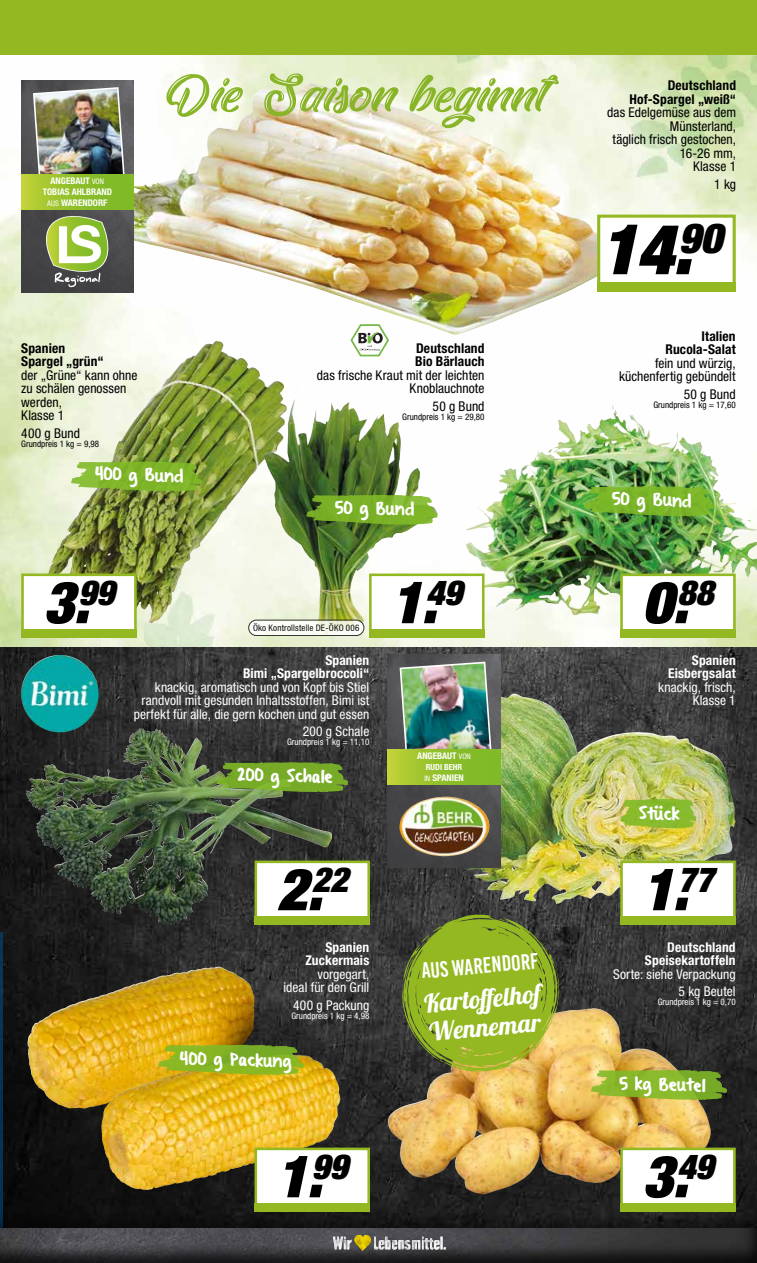
<style>
.page{position:relative;width:757px;height:1263px;background:#fff}
.page>*{position:absolute;margin:0;border:0;box-sizing:border-box;transform-origin:0 0}
.t1{font:italic 900 condensed 69.9px "Helvetica Neue LT Std";color:#000}
.t2{font:61.2px "East Octopus Personal Use";letter-spacing:.015em;color:#88b427}
.t3{font:italic 900 condensed 34.65px "Helvetica Neue LT Std";color:#000}
.t4{font:25.5px/28.5px "Lobster 1.4";color:#fff}
.t5{font:22.2px "Bebas Kai";color:#fff}
.t6{font:14.4px "From Where You Are";color:#fff;scale:.91 1}
.t7{font:condensed 13.5px/13.5px "Helvetica Neue LT Std";letter-spacing:.005em;color:#000;text-align:right}
.t8{font:condensed 13.5px/13.5px "Helvetica Neue LT Std";letter-spacing:.005em;color:#fff;text-align:right}
.t9{font:700 condensed 13.5px/13.5px "Helvetica Neue LT Std";letter-spacing:.01em;color:#fff;text-align:right}
.t10{font:700 condensed 13.5px/13.5px "Helvetica Neue LT Std";letter-spacing:.01em;color:#000;text-align:right}
.t11{font:700 condensed 9.15px/10.6px "Helvetica Neue LT Std";color:#fff;text-align:center}
.t12{font:condensed 9px "Helvetica Neue LT Std";color:#000}
.t13{font:condensed 9px "Helvetica Neue LT Std";color:#fff}
.t14{font:condensed 9px "Helvetica Neue LT Std";letter-spacing:.02em;color:#000}
.t15{font:700 condensed 8.4px "Helvetica Neue LT Std";color:#fff}
.s1{font-weight:400;font-size:7.65px}
.s2{font-size:71.25px}
.s3{font-size:58.35px}
.s4{font-size:59.4px}
</style>
<div class="page">
<img style="left:0;top:646px;width:757px;height:566px">
<hr style="left:0;top:933px;width:2px;height:296px;background:#0063af">
<img style="left:0;top:54px;width:757px;height:592px">
<img style="left:0;top:49px;width:1px;height:310px">
<div style="left:0;top:1212px;width:757px;height:51px;background:#000;opacity:.3"></div>
<div style="left:0;top:1227px;width:757px;height:36px;background:#000;opacity:.75"></div>
<div style="left:0;top:0;width:757px;height:54px;background:#93b822"></div>
<img style="left:333px;top:1235px;width:112px;height:15px">
<img style="left:47px;top:343px;width:166px;height:254px">
<img style="left:387px;top:694px;width:350px;height:210px">
<img style="left:42px;top:967px;width:177px;height:53px">
<img style="left:101px;top:1054px;width:179px;height:89px">
<img style="left:388px;top:1008px;width:246px;height:186px">
<img style="left:98px;top:728px;width:52px;height:52px">
<img style="left:499px;top:405px;width:116px;height:89px">
<img style="left:263px;top:401px;width:175px;height:235px">
<img style="left:53px;top:82px;width:591px;height:253px">
<div style="left:597px;top:215px;width:139px;height:77px;background:#fff;border:3px solid #93b822"></div>
<div style="left:597px;top:282px;width:139px;height:10px;background:#93b822"></div>
<div style="left:369px;top:573px;width:115px;height:65px;background:#fff;border:3px solid #93b822"></div>
<div style="left:369px;top:629px;width:115px;height:9px;background:#93b822"></div>
<div style="left:21px;top:573px;width:116px;height:65px;background:#fff;border:3px solid #93b822"></div>
<div style="left:21px;top:629px;width:116px;height:9px;background:#93b822"></div>
<div style="left:620px;top:573px;width:116px;height:65px;background:#fff;border:3px solid #93b822"></div>
<div style="left:620px;top:629px;width:116px;height:9px;background:#93b822"></div>
<div style="left:254px;top:860px;width:116px;height:65px;background:#fff;border:3px solid #93b822"></div>
<div style="left:254px;top:916px;width:116px;height:9px;background:#93b822"></div>
<div style="left:620px;top:860px;width:116px;height:65px;background:#fff;border:3px solid #93b822"></div>
<div style="left:620px;top:916px;width:116px;height:9px;background:#93b822"></div>
<div style="left:254px;top:1147px;width:116px;height:65px;background:#fff;border:3px solid #93b822"></div>
<div style="left:254px;top:1203px;width:116px;height:9px;background:#93b822"></div>
<div style="left:620px;top:1147px;width:116px;height:65px;background:#fff;border:3px solid #93b822"></div>
<div style="left:620px;top:1203px;width:116px;height:9px;background:#93b822"></div>
<svg style="left:249px;top:620px;width:115px;height:15px"></svg>
<div style="left:248px;top:620px;width:116px;height:16px;border:1px solid #000;border-radius:8px"></div>
<svg style="left:217px;top:762px;width:131px;height:30px;background:#719e2c"></svg>
<img style="left:21px;top:80px;width:113px;height:213px">
<img style="left:32px;top:86px;width:94px;height:88px">
<div style="left:21px;top:174px;width:113px;height:35px;background:linear-gradient(to right,#b7ce35,#73b523)"></div>
<svg style="left:37px;top:208px;width:79px;height:79px"></svg>
<svg style="left:306px;top:495px;width:132px;height:30px;background:#7aaa33"></svg>
<svg style="left:71px;top:461px;width:131px;height:31px;background:#89b73c"></svg>
<svg style="left:583px;top:486px;width:132px;height:30px;background:#77b230"></svg>
<img style="left:29px;top:655px;width:29px;height:15px">
<svg style="left:620px;top:799px;width:76px;height:29px;background:#93bd38"></svg>
<img style="left:388px;top:655px;width:112px;height:213px">
<img style="left:399px;top:661px;width:94px;height:88px">
<div style="left:388px;top:749px;width:112px;height:35px;background:linear-gradient(to right,#b6ce35,#74b624)"></div>
<img style="left:399px;top:797px;width:90px;height:59px">
<svg style="left:158px;top:1045px;width:146px;height:30px;background:#8eaf22"></svg>
<svg style="left:591px;top:1070px;width:136px;height:30px;background:#8aad30"></svg>
<svg style="left:348px;top:322px;width:43px;height:36px"></svg>
<svg style="left:400px;top:913px;width:159px;height:159px;background:#859c2b"></svg>
<p class="t11" style="left:43px;top:176px;width:71px">ANGEBAUT <span class="s1">VON<br></span>TOBIAS AHLBRAND<br><span class="s1">AUS</span> WARENDORF</p>
<h2 class="t2" style="left:157px;top:64px;width:388px">Die Saison beginnt</h2>
<p class="t10" style="left:21px;top:341px;width:84px;text-align:left">Spanien<br>Spargel „grün“</p>
<p class="t7" style="left:21px;top:368px;width:118px;text-align:left">der „Grüne“ kann ohne zu schälen genossen werden,<br>Klasse 1</p>
<p class="t7" style="left:21px;top:426px;width:60px">400 g Bund</p>
<p class="t12" style="left:21px;top:438px;width:79px">Grundpreis 1 kg = 9,98</p>
<p class="t10" style="left:415px;top:341px;width:71px;text-align:left">Deutschland<br>Bio Bärlauch</p>
<p class="t7" style="left:317px;top:368px;width:169px">das frische Kraut mit der leichten<br>Knoblauchnote</p>
<p class="t7" style="left:433px;top:399px;width:53px">50 g Bund</p>
<p class="t12" style="left:402px;top:411px;width:84px">Grundpreis 1 kg = 29,80</p>
<p class="t6" style="left:95px;top:466px;width:99px;rotate:2deg">400 g Bund</p>
<p class="t6" style="left:335px;top:500px;width:89px;rotate:2deg">50 g Bund</p>
<p class="t10" style="left:630px;top:79px;width:108px">Deutschland<br>Hof-Spargel „weiß“</p>
<p class="t7" style="left:607px;top:106px;width:130px">das Edelgemüse aus dem<br>Münsterland,<br>täglich frisch gestochen,<br>16-26 mm,<br>Klasse 1</p>
<p class="t7" style="left:714px;top:178px;width:23px">1 kg</p>
<h1 class="t1" style="left:600px;top:205px;width:123px">14<span class="s2">.</span><sup>90</sup></h1>
<p class="t10" style="left:665px;top:329px;width:72px">Italien<br>Rucola-Salat</p>
<p class="t7" style="left:619px;top:356px;width:118px">fein und würzig, küchenfertig gebündelt</p>
<p class="t7" style="left:684px;top:387px;width:53px">50 g Bund</p>
<p class="t12" style="left:653px;top:399px;width:84px">Grundpreis 1 kg = 17,60</p>
<p class="t6" style="left:612px;top:491px;width:89px;rotate:2deg">50 g Bund</p>
<h3 class="t3" style="left:43px;top:571px;width:73px"><span class="s3">3</span><span class="s4">.</span>99</h3>
<h3 class="t3" style="left:642px;top:571px;width:73px"><span class="s3">0</span><span class="s4">.</span>88</h3>
<h3 class="t3" style="left:391px;top:571px;width:73px"><span class="s3">1</span><span class="s4">.</span>49</h3>
<p class="t14" style="left:253px;top:622px;width:108px">Öko Kontrollstelle DE-ÖKO 006</p>
<p class="t9" style="left:243px;top:653px;width:128px">Spanien<br>Bimi „Spargelbroccoli“</p>
<p class="t8" style="left:134px;top:680px;width:237px">knackig, aromatisch und von Kopf bis Stiel randvoll mit gesunden Inhaltsstoffen, Bimi ist perfekt für alle, die gern kochen und gut essen</p>
<p class="t8" style="left:303px;top:725px;width:68px">200 g Schale</p>
<p class="t13" style="left:287px;top:737px;width:84px">Grundpreis 1 kg = 11,10</p>
<p class="t6" style="left:238px;top:767px;width:107px;rotate:2deg">200 g Schale</p>
<p class="t11" style="left:417px;top:750px;width:55px">ANGEBAUT <span class="s1">VON</span></p>
<p class="t15" style="left:426px;top:762px;width:38px">RUDI BEHR</p>
<p class="t11" style="left:424px;top:772px;width:41px"><span class="s1">IN</span> SPANIEN</p>
<p class="t9" style="left:668px;top:653px;width:69px">Spanien<br>Eisbergsalat</p>
<p class="t8" style="left:658px;top:680px;width:79px">knackig, frisch,<br>Klasse 1</p>
<p class="t6" style="left:639px;top:806px;width:46px;rotate:2deg">Stück</p>
<h3 class="t3" style="left:277px;top:858px;width:73px"><span class="s3">2</span><span class="s4">.</span>22</h3>
<h3 class="t3" style="left:642px;top:858px;width:73px"><span class="s3">1</span><span class="s4">.</span>77</h3>
<p class="t9" style="left:305px;top:940px;width:65px">Spanien<br>Zuckermais</p>
<p class="t8" style="left:283px;top:967px;width:87px">vorgegart,<br>ideal für den Grill</p>
<p class="t8" style="left:293px;top:998px;width:78px">400 g Packung</p>
<p class="t13" style="left:291px;top:1010px;width:79px">Grundpreis 1 kg = 4,98</p>
<p class="t6" style="left:180px;top:1051px;width:125px;rotate:2deg">400 g Packung</p>
<h3 class="t5" style="left:420px;top:959px;width:119px;rotate:-5deg">Aus Warendorf</h3>
<h3 class="t4" style="left:423px;top:989px;width:118px;rotate:-5deg">Kartoff elhof<br>Wennemar</h3>
<p class="t9" style="left:645px;top:940px;width:92px">Deutschland<br>Speisekartoffeln</p>
<p class="t8" style="left:613px;top:965px;width:124px;line-height:17.7px">Sorte: siehe Verpackung<br>5 kg Beutel</p>
<p class="t13" style="left:658px;top:997px;width:79px">Grundpreis 1 kg = 0,70</p>
<p class="t6" style="left:619px;top:1076px;width:97px;rotate:2deg">5 kg Beutel</p>
<h3 class="t3" style="left:277px;top:1145px;width:73px"><span class="s3">1</span><span class="s4">.</span>99</h3>
<h3 class="t3" style="left:642px;top:1145px;width:73px"><span class="s3">3</span><span class="s4">.</span>49</h3>
</div>
